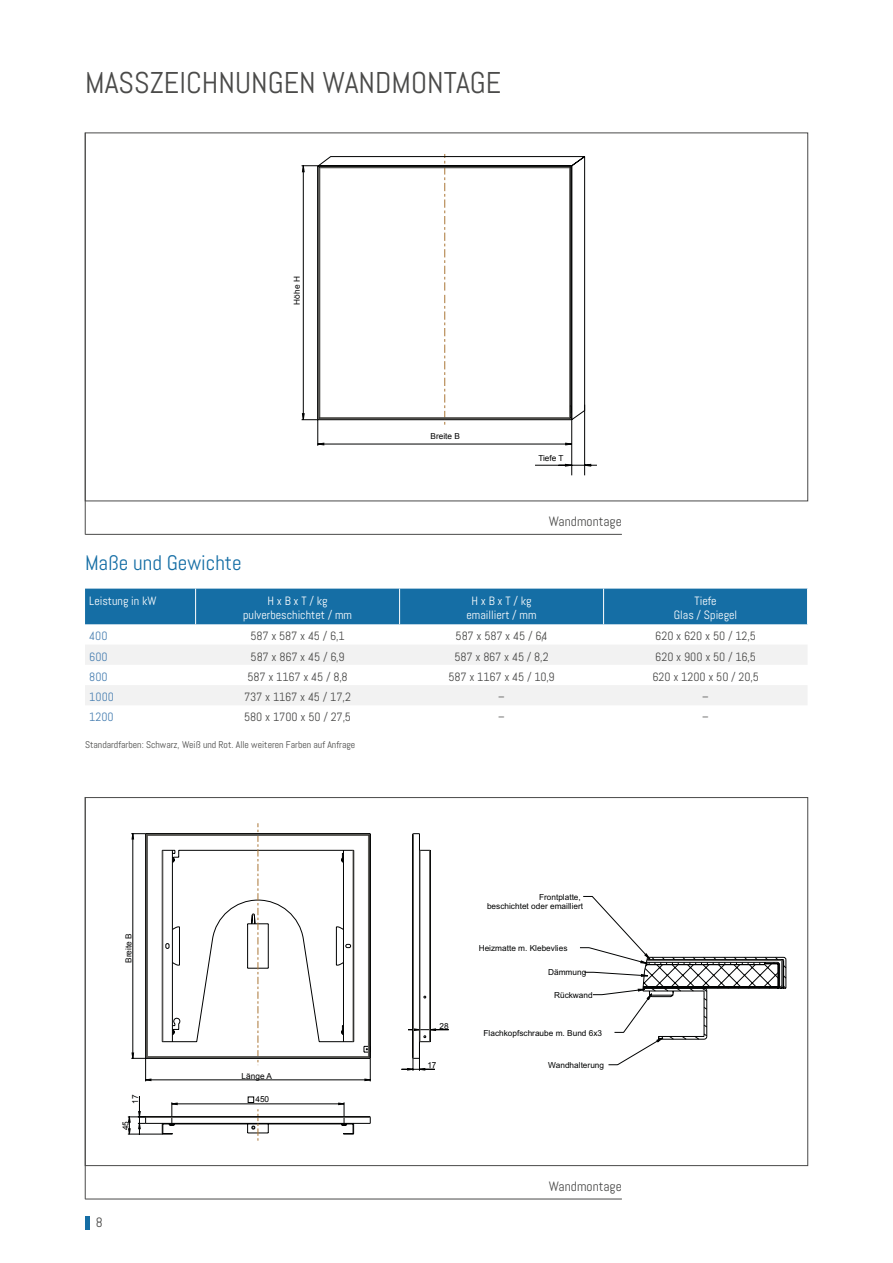
<style>
.page{position:relative;width:893px;height:1263px;background:#fff}
.page>*{position:absolute;margin:0;border:0;box-sizing:border-box;transform-origin:0 0}
.t1{font:30px "Abel";color:#4a4a49}
.t2{font:21px "Abel";color:#156ea5}
.t3{font:13.5px "Abel";color:#4a4a49}
.t4{font:12px "Abel";letter-spacing:-.01em;color:#4a4a49}
.t5{font:12px/14.4px "Abel";color:#fff;text-align:center}
.t6{font:12px "Abel";color:#4a80b2}
.t7{font:9.75px "Abel";color:#4a4a49}
.t8{font:8.25px "Arial";color:#010202}
.t9{font:8.25px "Arial";color:#000}
</style>
<div class="page">
<div style="left:85px;top:1216px;width:5px;height:13px;background:#156ea5"></div>
<div style="left:85px;top:589px;width:722px;height:35px;background:#156ea5"></div>
<svg style="left:85px;top:645px;width:722px;height:60px"></svg>
<hr style="left:195px;top:589px;width:1px;height:35px;background:#fff">
<hr style="left:399px;top:589px;width:1px;height:35px;background:#fff">
<hr style="left:603px;top:589px;width:1px;height:35px;background:#fff">
<svg style="left:302px;top:165px;width:295px;height:310px"></svg>
<svg style="left:444px;top:154px;width:2px;height:273px"></svg>
<svg style="left:315px;top:155px;width:272px;height:266px"></svg>
<hr style="left:85px;top:133px;width:1px;height:401px;background:#4a4a49">
<hr style="left:85px;top:534px;width:537px;height:1px;background:#4a4a49">
<svg style="left:128px;top:823px;width:308px;height:318px"></svg>
<svg style="left:580px;top:896px;width:206px;height:169px"></svg>
<hr style="left:85px;top:797px;width:1px;height:402px;background:#4a4a49">
<hr style="left:85px;top:1199px;width:537px;height:1px;background:#4a4a49">
<h1 class="t1" style="left:85px;top:64px;width:418px">MASSZEICHNUNGEN WANDMONTAGE</h1>
<p class="t9" style="left:291px;top:304px;width:30px;rotate:-90deg">Höhe H</p>
<p class="t9" style="left:430px;top:431px;width:31px">Breite B</p>
<p class="t9" style="left:538px;top:452px;width:27px">Tiefe T</p>
<p class="t3" style="left:549px;top:513px;width:75px">Wandmontage</p>
<h2 class="t2" style="left:85px;top:549px;width:158px">Maße und Gewichte</h2>
<p class="t5" style="left:89px;top:593px;width:69px">Leistung in kW</p>
<p class="t5" style="left:243px;top:593px;width:110px">H x B x T / kg pulverbeschichtet / mm</p>
<p class="t5" style="left:466px;top:593px;width:72px">H x B x T / kg emailliert / mm</p>
<p class="t5" style="left:674px;top:593px;width:65px">Tiefe<br>Glas / Spiegel</p>
<p class="t6" style="left:89px;top:628px;width:20px">400</p>
<p class="t4" style="left:250px;top:628px;width:96px">587 x 587 x 45 / 6,1</p>
<p class="t4" style="left:456px;top:628px;width:93px">587 x 587 x 45 / 6,4</p>
<p class="t4" style="left:655px;top:628px;width:102px">620 x 620 x 50 / 12,5</p>
<p class="t6" style="left:89px;top:649px;width:20px">600</p>
<p class="t4" style="left:251px;top:649px;width:95px">587 x 867 x 45 / 6,9</p>
<p class="t4" style="left:455px;top:649px;width:96px">587 x 867 x 45 / 8,2</p>
<p class="t4" style="left:655px;top:649px;width:102px">620 x 900 x 50 / 16,5</p>
<p class="t6" style="left:89px;top:669px;width:20px">800</p>
<p class="t4" style="left:247px;top:669px;width:102px">587 x 1167 x 45 / 8,8</p>
<p class="t4" style="left:448px;top:669px;width:108px">587 x 1167 x 45 / 10,9</p>
<p class="t4" style="left:652px;top:669px;width:108px">620 x 1200 x 50 / 20,5</p>
<p class="t6" style="left:89px;top:689px;width:26px">1000</p>
<p class="t4" style="left:244px;top:689px;width:109px">737 x 1167 x 45 / 17,2</p>
<p class="t4" style="left:498px;top:689px;width:8px">–</p>
<p class="t4" style="left:702px;top:689px;width:8px">–</p>
<p class="t6" style="left:89px;top:710px;width:26px">1200</p>
<p class="t4" style="left:244px;top:710px;width:108px">580 x 1700 x 50 / 27,5</p>
<p class="t4" style="left:498px;top:710px;width:8px">–</p>
<p class="t4" style="left:702px;top:710px;width:8px">–</p>
<p class="t7" style="left:85px;top:738px;width:272px">Standardfarben: Schwarz, Weiß und Rot. Alle weiteren Farben auf Anfrage</p>
<p class="t9" style="left:123px;top:963px;width:31px;rotate:-90deg">Breite B</p>
<p class="t9" style="left:130px;top:1104px;width:11px;rotate:-90deg">17</p>
<p class="t9" style="left:120px;top:1130px;width:11px;rotate:-90deg">45</p>
<p class="t3" style="left:96px;top:1214px;width:8px">8</p>
<p class="t9" style="left:242px;top:1070px;width:32px">Länge A</p>
<p class="t9" style="left:255px;top:1094px;width:15px">450</p>
<p class="t9" style="left:440px;top:1020px;width:11px">28</p>
<p class="t9" style="left:427px;top:1059px;width:11px">17</p>
<p class="t8" style="left:539px;top:891px;width:43px">Frontplatte,</p>
<p class="t8" style="left:487px;top:901px;width:98px">beschichtet oder emailliert</p>
<p class="t8" style="left:479px;top:942px;width:90px">Heizmatte m. Klebevlies</p>
<p class="t8" style="left:548px;top:967px;width:40px">Dämmung</p>
<p class="t8" style="left:554px;top:989px;width:40px">Rückwand</p>
<p class="t8" style="left:483px;top:1027px;width:120px">Flachkopfschraube m. Bund 6x3</p>
<p class="t8" style="left:548px;top:1060px;width:58px">Wandhalterung</p>
<p class="t3" style="left:549px;top:1177px;width:75px">Wandmontage</p>
</div>
